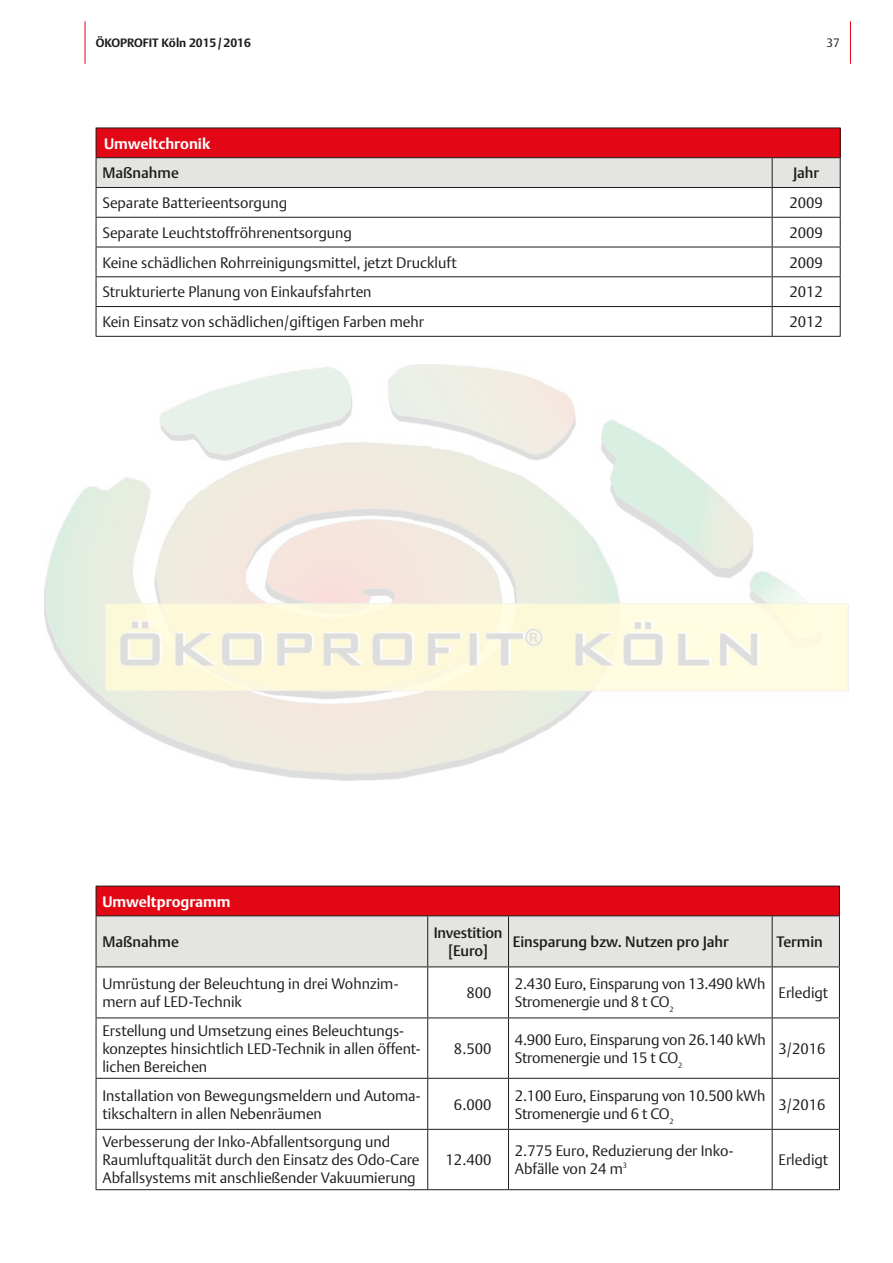
<style>
.page{position:relative;width:893px;height:1263px;background:#fff}
.page>*{position:absolute;margin:0;border:0;box-sizing:border-box;transform-origin:0 0}
.Tabellentext{font:300 15px/18px "DTL Argo T";color:#1d1d1b}
.Fließtext{font:500 15px/18px "DTL Argo T";color:#1d1d1b;text-align:center}
.Fließtext-2{font:700 15px "DTL Argo T";color:#fff}
.t1{font:700 12px "DTL Argo T";color:#1d1d1b}
.t2{font:300 12px "DTL Argo T";color:#1d1d1b}
</style>
<div class="page">
<hr style="left:85px;top:21px;width:1px;height:43px;background:#e30614">
<hr style="left:850px;top:21px;width:1px;height:43px;background:#e30614">
<img style="left:45px;top:365px;width:803px;height:415px">
<hr style="left:96px;top:336px;width:676px;height:1px;background:#1d1d1b">
<hr style="left:772px;top:336px;width:69px;height:1px;background:#1d1d1b">
<svg style="left:96px;top:128px;width:745px;height:208px"></svg>
<svg style="left:97px;top:967px;width:742px;height:222px"></svg>
<svg style="left:96px;top:886px;width:744px;height:80px;background:#e09195"></svg>
<hr style="left:96px;top:915px;width:332px;height:1px;background:#1d1d1b">
<hr style="left:96px;top:916px;width:1px;height:50px;background:#1d1d1b">
<hr style="left:428px;top:915px;width:80px;height:1px;background:#1d1d1b">
<hr style="left:427px;top:916px;width:1px;height:50px;background:#1d1d1b">
<hr style="left:508px;top:915px;width:264px;height:1px;background:#1d1d1b">
<hr style="left:508px;top:916px;width:1px;height:50px;background:#1d1d1b">
<hr style="left:772px;top:915px;width:68px;height:1px;background:#1d1d1b">
<hr style="left:772px;top:916px;width:1px;height:50px;background:#1d1d1b">
<hr style="left:839px;top:916px;width:1px;height:50px;background:#1d1d1b">
<hr style="left:96px;top:966px;width:332px;height:1px;background:#1d1d1b">
<hr style="left:96px;top:967px;width:1px;height:50px;background:#1d1d1b">
<hr style="left:428px;top:966px;width:80px;height:1px;background:#1d1d1b">
<hr style="left:427px;top:967px;width:1px;height:50px;background:#1d1d1b">
<hr style="left:508px;top:966px;width:264px;height:1px;background:#1d1d1b">
<hr style="left:508px;top:967px;width:1px;height:50px;background:#1d1d1b">
<hr style="left:772px;top:966px;width:68px;height:1px;background:#1d1d1b">
<hr style="left:772px;top:967px;width:1px;height:50px;background:#1d1d1b">
<hr style="left:839px;top:967px;width:1px;height:50px;background:#1d1d1b">
<hr style="left:96px;top:1017px;width:332px;height:1px;background:#1d1d1b">
<hr style="left:96px;top:1018px;width:1px;height:60px;background:#1d1d1b">
<hr style="left:428px;top:1017px;width:80px;height:1px;background:#1d1d1b">
<hr style="left:427px;top:1018px;width:1px;height:60px;background:#1d1d1b">
<hr style="left:508px;top:1017px;width:264px;height:1px;background:#1d1d1b">
<hr style="left:508px;top:1018px;width:1px;height:60px;background:#1d1d1b">
<hr style="left:772px;top:1017px;width:68px;height:1px;background:#1d1d1b">
<hr style="left:772px;top:1018px;width:1px;height:60px;background:#1d1d1b">
<hr style="left:839px;top:1018px;width:1px;height:60px;background:#1d1d1b">
<hr style="left:96px;top:1078px;width:332px;height:1px;background:#1d1d1b">
<hr style="left:96px;top:1079px;width:1px;height:50px;background:#1d1d1b">
<hr style="left:428px;top:1078px;width:80px;height:1px;background:#1d1d1b">
<hr style="left:427px;top:1079px;width:1px;height:50px;background:#1d1d1b">
<hr style="left:508px;top:1078px;width:264px;height:1px;background:#1d1d1b">
<hr style="left:508px;top:1079px;width:1px;height:50px;background:#1d1d1b">
<hr style="left:772px;top:1078px;width:68px;height:1px;background:#1d1d1b">
<hr style="left:772px;top:1079px;width:1px;height:50px;background:#1d1d1b">
<hr style="left:839px;top:1079px;width:1px;height:50px;background:#1d1d1b">
<hr style="left:96px;top:1129px;width:332px;height:1px;background:#1d1d1b">
<hr style="left:96px;top:1130px;width:1px;height:59px;background:#1d1d1b">
<hr style="left:428px;top:1129px;width:80px;height:1px;background:#1d1d1b">
<hr style="left:427px;top:1130px;width:1px;height:59px;background:#1d1d1b">
<hr style="left:508px;top:1129px;width:264px;height:1px;background:#1d1d1b">
<hr style="left:508px;top:1130px;width:1px;height:59px;background:#1d1d1b">
<hr style="left:772px;top:1129px;width:68px;height:1px;background:#1d1d1b">
<hr style="left:772px;top:1130px;width:1px;height:59px;background:#1d1d1b">
<hr style="left:839px;top:1130px;width:1px;height:59px;background:#1d1d1b">
<hr style="left:96px;top:1189px;width:332px;height:1px;background:#1d1d1b">
<hr style="left:428px;top:1189px;width:80px;height:1px;background:#1d1d1b">
<hr style="left:508px;top:1189px;width:264px;height:1px;background:#1d1d1b">
<hr style="left:772px;top:1189px;width:68px;height:1px;background:#1d1d1b">
<p class="t1" style="left:96px;top:36px;width:157px">ÖKOPROFIT Köln 2015/2016</p>
<p class="t2" style="left:826px;top:36px;width:15px">37</p>
<p class="Fließtext-2" style="left:104px;top:134px;width:108px">Umweltchronik</p>
<p class="Fließtext" style="left:102px;top:164px;width:78px">Maßnahme</p>
<p class="Fließtext" style="left:793px;top:164px;width:28px">Jahr</p>
<p class="Tabellentext" style="left:102px;top:194px;width:186px">Separate Batterieentsorgung</p>
<p class="Tabellentext" style="left:789px;top:194px;width:35px">2009</p>
<p class="Tabellentext" style="left:102px;top:223px;width:251px">Separate Leuchtstoffröhrenentsorgung</p>
<p class="Tabellentext" style="left:789px;top:223px;width:35px">2009</p>
<p class="Tabellentext" style="left:102px;top:253px;width:356px">Keine schädlichen Rohrreinigungsmittel, jetzt Druckluft</p>
<p class="Tabellentext" style="left:789px;top:253px;width:35px">2009</p>
<p class="Tabellentext" style="left:102px;top:283px;width:271px">Strukturierte Planung von Einkaufsfahrten</p>
<p class="Tabellentext" style="left:789px;top:283px;width:35px">2012</p>
<p class="Tabellentext" style="left:102px;top:313px;width:323px">Kein Einsatz von schädlichen/giftigen Farben mehr</p>
<p class="Tabellentext" style="left:789px;top:313px;width:35px">2012</p>
<p class="Fließtext-2" style="left:102px;top:892px;width:130px">Umweltprogramm</p>
<p class="Fließtext" style="left:102px;top:933px;width:78px">Maßnahme</p>
<p class="Fließtext" style="left:434px;top:924px;width:70px">Investition [Euro]</p>
<p class="Fließtext" style="left:513px;top:933px;width:218px">Einsparung bzw. Nutzen pro Jahr</p>
<p class="Fließtext" style="left:776px;top:933px;width:48px">Termin</p>
<p class="Tabellentext" style="left:102px;top:975px;width:298px">Umrüstung der Beleuchtung in drei Wohnzim&shy;mern auf LED-Technik</p>
<p class="Tabellentext" style="left:466px;top:984px;width:27px">800</p>
<p class="Tabellentext" style="left:515px;top:975px;width:252px">2.430 Euro, Einsparung von 13.490 kWh<br>Stromenergie und 8 t CO<sub>2</sub></p>
<p class="Tabellentext" style="left:778px;top:984px;width:51px">Erledigt</p>
<p class="Tabellentext" style="left:102px;top:1021px;width:320px">Erstellung und Umsetzung eines Beleuchtungs&shy;konzeptes hinsichtlich LED-Technik in allen öffent&shy;lichen Bereichen</p>
<p class="Tabellentext" style="left:454px;top:1039px;width:39px">8.500</p>
<p class="Tabellentext" style="left:515px;top:1030px;width:252px">4.900 Euro, Einsparung von 26.140 kWh<br>Stromenergie und 15 t CO<sub>2</sub></p>
<p class="Tabellentext" style="left:778px;top:1039px;width:49px">3/2016</p>
<p class="Tabellentext" style="left:102px;top:1086px;width:320px">Installation von Bewegungsmeldern und Automa&shy;tikschaltern in allen Nebenräumen</p>
<p class="Tabellentext" style="left:454px;top:1095px;width:39px">6.000</p>
<p class="Tabellentext" style="left:515px;top:1086px;width:252px">2.100 Euro, Einsparung von 10.500 kWh<br>Stromenergie und 6 t CO<sub>2</sub></p>
<p class="Tabellentext" style="left:778px;top:1095px;width:49px">3/2016</p>
<p class="Tabellentext" style="left:102px;top:1133px;width:319px">Verbesserung der Inko-Abfallentsorgung und<br>Raumluftqualität durch den Einsatz des Odo-Care<br>Abfallsystems mit anschließender Vakuumierung</p>
<p class="Tabellentext" style="left:446px;top:1151px;width:47px">12.400</p>
<p class="Tabellentext" style="left:515px;top:1142px;width:220px">2.775 Euro, Reduzierung der Inko-<br>Abfälle von 24 m<sup>3</sup></p>
<p class="Tabellentext" style="left:778px;top:1151px;width:51px">Erledigt</p>
</div>
